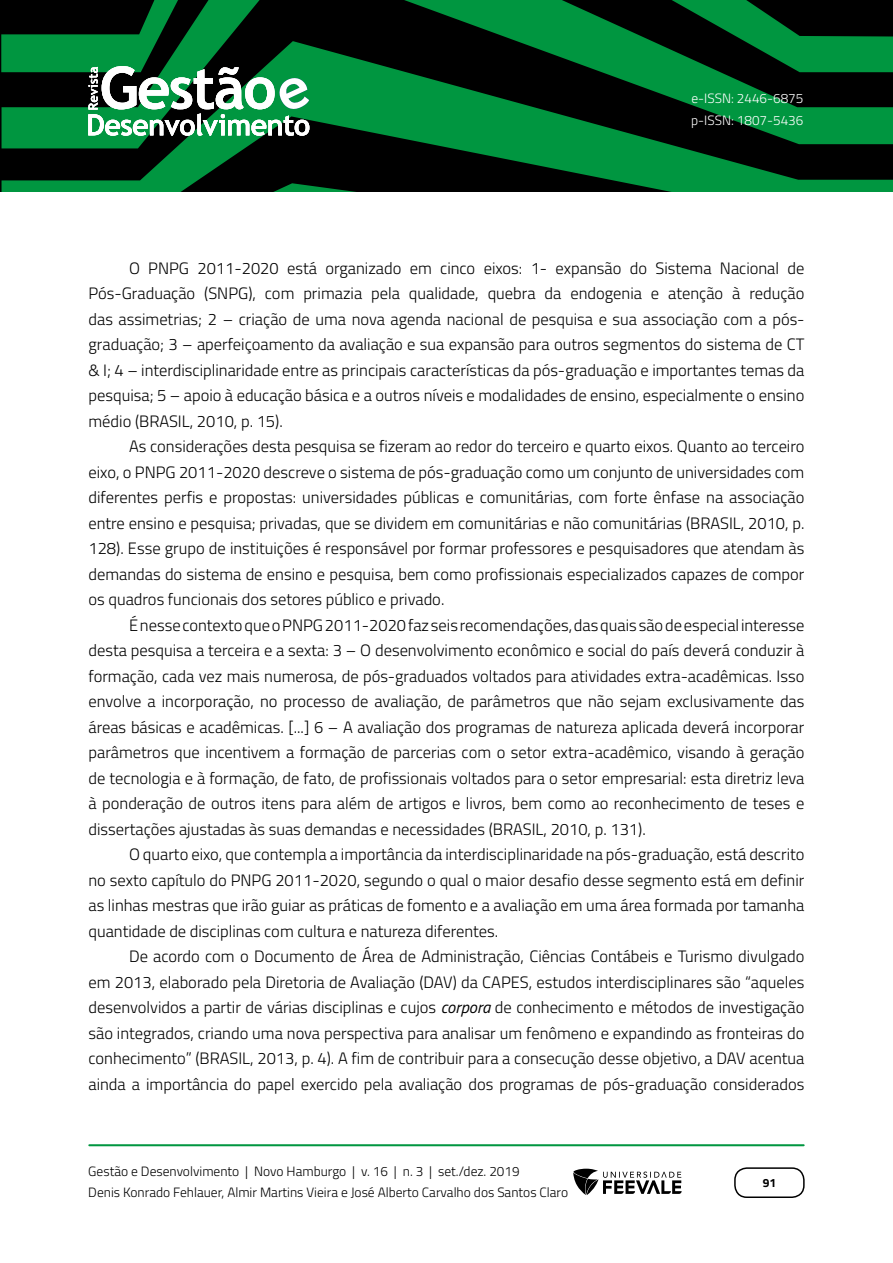
<style>
.page{position:relative;width:893px;height:1263px;background:#fff}
.page>*{position:absolute;margin:0;border:0;box-sizing:border-box;transform-origin:0 0}
.t1{font:300 16.5px/25.5px "Titillium Web";color:#000;text-align:justify}
.t2{font:300 13.5px/21px "Titillium Web";color:#000}
.t3{font:300 13.5px/22.5px "Titillium Web";color:#fff}
.t4{font:700 12px "Titillium Web";color:#000}
.s1{font-weight:400;font-style:italic}
</style>
<div class="page">
<svg style="left:2px;top:0;width:891px;height:41px;background:#003516"></svg>
<svg style="left:2px;top:41px;width:891px;height:142px;background:#004a1f"></svg>
<svg style="left:2px;top:183px;width:891px;height:9px;background:#004f21"></svg>
<hr style="left:89px;top:1144px;width:715px;height:2px;background:#009640">
<div style="left:734px;top:1167px;width:71px;height:31px;border:2px solid #000;border-radius:12px"></div>
<svg style="left:573px;top:1169px;width:109px;height:26px"></svg>
<svg style="left:88px;top:66px;width:221px;height:70px"></svg>
<p class="t3" style="left:691px;top:86px;width:114px">e-ISSN: 2446-6875 p-ISSN: 1807-5436</p>
<p class="t1" style="left:88px;top:254px;width:718px;text-indent:41px">O PNPG 2011-2020 está organizado em cinco eixos: 1- expansão do Sistema Nacional de Pós-Graduação (SNPG), com primazia pela qualidade, quebra da endogenia e atenção à redução das assimetrias; 2 – criação de uma nova agenda nacional de pesquisa e sua associação com a pós&shy;graduação; 3 – aperfeiçoamento da avaliação e sua expansão para outros segmentos do sistema de CT &amp; I; 4 – interdisciplinaridade entre as principais características da pós-graduação e importantes temas da pesquisa; 5 – apoio à educação básica e a outros níveis e modalidades de ensino, especialmente o ensino médio (BRASIL, 2010, p. 15).</p>
<p class="t1" style="left:88px;top:433px;width:717px;text-indent:41px">As considerações desta pesquisa se fizeram ao redor do terceiro e quarto eixos. Quanto ao terceiro eixo, o PNPG 2011-2020 descreve o sistema de pós-graduação como um conjunto de universidades com diferentes perfis e propostas: universidades públicas e comunitárias, com forte ênfase na associação entre ensino e pesquisa; privadas, que se dividem em comunitárias e não comunitárias (BRASIL, 2010, p.<br>128). Esse grupo de instituições é responsável por formar professores e pesquisadores que atendam às demandas do sistema de ensino e pesquisa, bem como profissionais especializados capazes de compor os quadros funcionais dos setores público e privado.</p>
<p class="t1" style="left:88px;top:611px;width:718px;text-indent:41px">É nesse contexto que o PNPG 2011-2020 faz seis recomendações, das quais são de especial interesse desta pesquisa a terceira e a sexta: 3 – O desenvolvimento econômico e social do país deverá conduzir à formação, cada vez mais numerosa, de pós-graduados voltados para atividades extra-acadêmicas. Isso envolve a incorporação, no processo de avaliação, de parâmetros que não sejam exclusivamente das áreas básicas e acadêmicas. [...] 6 – A avaliação dos programas de natureza aplicada deverá incorporar parâmetros que incentivem a formação de parcerias com o setor extra-acadêmico, visando à geração de tecnologia e à formação, de fato, de profissionais voltados para o setor empresarial: esta diretriz leva à ponderação de outros itens para além de artigos e livros, bem como ao reconhecimento de teses e dissertações ajustadas às suas demandas e necessidades (BRASIL, 2010, p. 131).</p>
<p class="t1" style="left:88px;top:841px;width:717px;text-indent:41px">O quarto eixo, que contempla a importância da interdisciplinaridade na pós-graduação, está descrito no sexto capítulo do PNPG 2011-2020, segundo o qual o maior desafio desse segmento está em definir as linhas mestras que irão guiar as práticas de fomento e a avaliação em uma área formada por tamanha quantidade de disciplinas com cultura e natureza diferentes.</p>
<p class="t1" style="left:88px;top:943px;width:717px;text-indent:41px">De acordo com o Documento de Área de Administração, Ciências Contábeis e Turismo divulgado em 2013, elaborado pela Diretoria de Avaliação (DAV) da CAPES, estudos interdisciplinares são “aqueles desenvolvidos a partir de várias disciplinas e cujos <span class="s1">corpora</span> de conhecimento e métodos de investigação são integrados, criando uma nova perspectiva para analisar um fenômeno e expandindo as fronteiras do conhecimento” (BRASIL, 2013, p. 4). A fim de contribuir para a consecução desse objetivo, a DAV acentua ainda a importância do papel exercido pela avaliação dos programas de pós-graduação considerados</p>
<p class="t2" style="left:88px;top:1160px;width:481px">Gestão e Desenvolvimento | Novo Hamburgo | v. 16 | n. 3 | set./dez. 2019<br>Denis Konrado Fehlauer, Almir Martins Vieira e José Alberto Carvalho dos Santos Claro</p>
<p class="t4" style="left:763px;top:1174px;width:15px">91</p>
</div>
